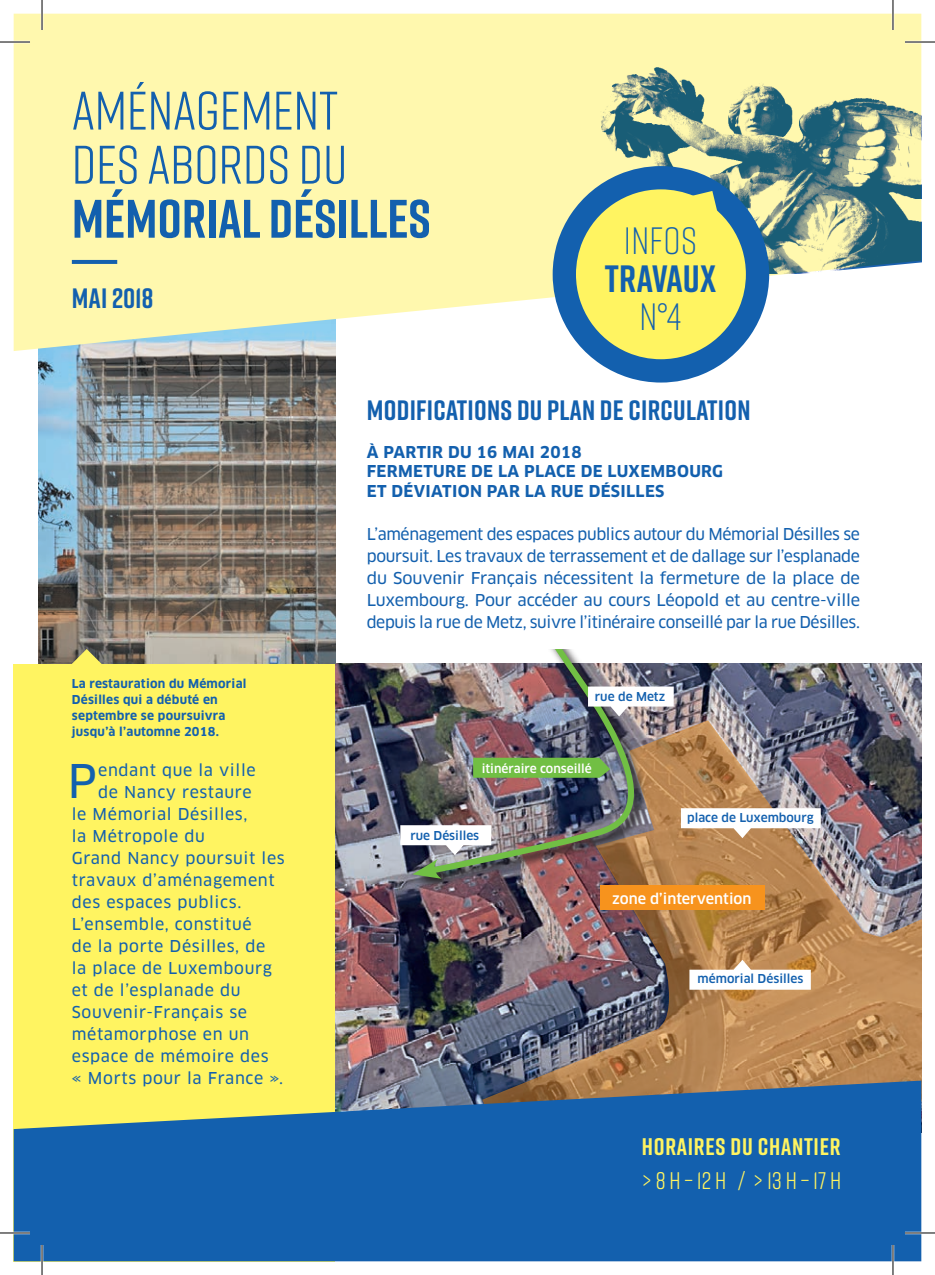
<style>
.page{position:relative;width:935px;height:1275px;background:#fff}
.page>*{position:absolute;margin:0;border:0;box-sizing:border-box;transform-origin:0 0}
.t1{font:54px/54px "Rift";color:#1360ae}
.t2{font:700 54px "Rift";color:#1360ae}
.t3{font:45.4px "Clan News";color:#1360ae}
.t4{font:300 38px "Rift";letter-spacing:.01em;color:#1360ae}
.t5{font:700 38px "Rift";letter-spacing:.005em;color:#1360ae}
.t6{font:700 28px "Rift";letter-spacing:.01em;color:#1360ae}
.t7{font:700 24px "Rift";letter-spacing:.03em;color:#fff461}
.t8{font:24px "Rift";color:#fff461}
.t9{font:16px/22px "Clan News";letter-spacing:.04em;color:#1360ae;text-align:justify}
.t10{font:700 16px/19.2px "Clan";letter-spacing:.02em;color:#1360ae}
.t11{font:500 14.4px "Clan";color:#fff}
.t12{font:700 12px/16px "Clan";letter-spacing:.02em;color:#1360ae}
.t13{font:500 12px "Clan";color:#1360ae}
.t14{font:500 12px "Clan";color:#fff}
</style>
<div class="page">
<img style="left:335px;top:664px;width:586px;height:416px">
<img style="left:482px;top:720px;width:439px;height:360px">
<div style="left:14px;top:615px;width:321px;height:646px;background:#fff461"></div>
<div style="left:14px;top:296px;width:321px;height:368px;background:#fff"></div>
<img style="left:39px;top:351px;width:296px;height:313px">
<svg style="left:14px;top:14px;width:907px;height:337px;background:#fdf7b7"></svg>
<img style="left:574px;top:50px;width:347px;height:224px">
<svg style="left:552px;top:166px;width:217px;height:216px;background:#b3c68f"></svg>
<svg style="left:72px;top:260px;width:45px;height:4px"></svg>
<svg style="left:72px;top:649px;width:29px;height:15px"></svg>
<svg style="left:14px;top:1080px;width:907px;height:181px;background:#2c6da3"></svg>
<div style="left:600px;top:886px;width:164px;height:24px;background:#f7931d"></div>
<svg style="left:681px;top:808px;width:139px;height:30px"></svg>
<svg style="left:689px;top:959px;width:121px;height:30px"></svg>
<img style="left:411px;top:663px;width:236px;height:229px">
<img style="left:422px;top:649px;width:215px;height:229px">
<svg style="left:400px;top:825px;width:91px;height:53px"></svg>
<svg style="left:588px;top:686px;width:85px;height:30px"></svg>
<hr style="left:0;top:41px;width:30px;height:2px;background:#fff">
<hr style="left:904px;top:41px;width:30px;height:2px;background:#fff">
<hr style="left:0;top:1231px;width:30px;height:3px;background:#fff">
<hr style="left:904px;top:1231px;width:30px;height:3px;background:#fff">
<hr style="left:41px;top:0;width:2px;height:30px;background:#fff">
<hr style="left:41px;top:1245px;width:2px;height:30px;background:#fff">
<hr style="left:891px;top:0;width:3px;height:30px;background:#fff">
<hr style="left:891px;top:1245px;width:3px;height:30px;background:#fff">
<hr style="left:0;top:42px;width:30px;height:1px;background:#000">
<hr style="left:904px;top:42px;width:30px;height:1px;background:#000">
<hr style="left:0;top:1232px;width:30px;height:1px;background:#000">
<hr style="left:904px;top:1232px;width:30px;height:1px;background:#000">
<hr style="left:42px;top:0;width:1px;height:30px;background:#000">
<hr style="left:42px;top:1245px;width:1px;height:30px;background:#000">
<hr style="left:892px;top:0;width:1px;height:30px;background:#000">
<hr style="left:892px;top:1245px;width:1px;height:30px;background:#000">
<h1 class="t1" style="left:72px;top:81px;width:277px">AMÉNAGEMENT<br>DES ABORDS DU</h1>
<h1 class="t2" style="left:72px;top:180px;width:360px">MÉMORIAL DÉSILLES</h1>
<h3 class="t6" style="left:72px;top:278px;width:83px">MAI 2018</h3>
<h3 class="t4" style="left:623px;top:214px;width:75px">INFOS</h3>
<h3 class="t5" style="left:604px;top:252px;width:113px">TRAVAUX</h3>
<h3 class="t4" style="left:639px;top:290px;width:43px">N°4</h3>
<p class="t12" style="left:72px;top:676px;width:176px">La restauration du Mémorial<br>Désilles qui a débuté en septembre se poursuivra jusqu’à l’automne 2018.</p>
<h2 class="t3" style="left:67px;top:756px;width:31px">P</h2>
<p class="t9" style="left:98px;top:759px;width:159px">endant que la ville</p>
<p class="t9" style="left:98px;top:781px;width:155px">de Nancy restaure</p>
<p class="t9" style="left:72px;top:803px;width:177px">le Mémorial Désilles,</p>
<p class="t9" style="left:72px;top:825px;width:134px">la Métropole du</p>
<p class="t9" style="left:72px;top:847px;width:214px">Grand Nancy poursuit les</p>
<p class="t9" style="left:72px;top:869px;width:204px">travaux d’aménagement</p>
<p class="t9" style="left:72px;top:891px;width:171px">des espaces publics.</p>
<p class="t9" style="left:72px;top:913px;width:181px">L’ensemble, constitué</p>
<p class="t9" style="left:72px;top:935px;width:195px">de la porte Désilles, de</p>
<p class="t9" style="left:72px;top:957px;width:202px">la place de Luxembourg</p>
<p class="t9" style="left:72px;top:979px;width:170px">et de l’esplanade du</p>
<p class="t9" style="left:72px;top:1001px;width:177px">Souvenir-Français se</p>
<p class="t9" style="left:72px;top:1023px;width:179px">métamorphose en un</p>
<p class="t9" style="left:72px;top:1045px;width:198px">espace de mémoire des</p>
<p class="t9" style="left:72px;top:1067px;width:213px">« Morts pour la France ».</p>
<h3 class="t6" style="left:367px;top:390px;width:385px">MODIFICATIONS DU PLAN DE CIRCULATION</h3>
<p class="t10" style="left:367px;top:443px;width:358px">À PARTIR DU 16 MAI 2018<br>FERMETURE DE LA PLACE DE LUXEMBOURG<br>ET DÉVIATION PAR LA RUE DÉSILLES</p>
<p class="t9" style="left:367px;top:523px;width:495px">L’aménagement des espaces publics autour du Mémorial Désilles se poursuit. Les travaux de terrassement et de dallage sur l’esplanade du Souvenir Français nécessitent la fermeture de la place de Luxembourg. Pour accéder au cours Léopold et au centre-ville depuis la rue de Metz, suivre l’itinéraire conseillé par la rue Désilles.</p>
<p class="t13" style="left:594px;top:690px;width:72px">rue de Metz</p>
<p class="t14" style="left:481px;top:762px;width:112px">itinéraire conseillé</p>
<p class="t13" style="left:410px;top:828px;width:70px">rue Désilles</p>
<p class="t13" style="left:687px;top:811px;width:128px">place de Luxembourg</p>
<p class="t11" style="left:612px;top:891px;width:141px">zone d’intervention</p>
<p class="t13" style="left:697px;top:972px;width:107px">mémorial Désilles</p>
<h3 class="t7" style="left:641px;top:1129px;width:200px">HORAIRES DU CHANTIER</h3>
<h3 class="t8" style="left:641px;top:1164px;width:201px">&gt; 8 H – 12 H / &gt; 13 H – 17 H</h3>
</div>
